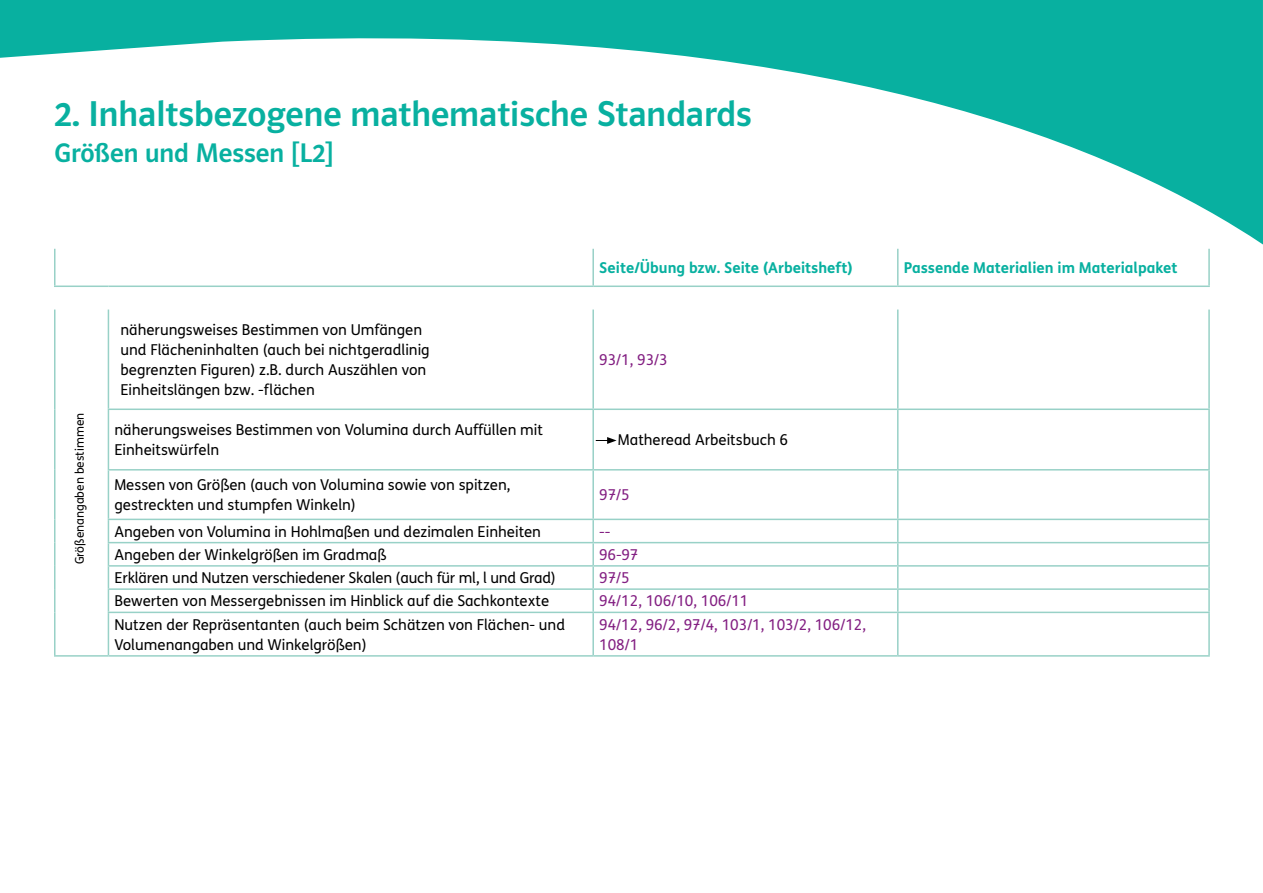
<style>
.page{position:relative;width:1263px;height:893px;background:#fff}
.page>*{position:absolute;margin:0;border:0;box-sizing:border-box;transform-origin:0 0}
.t1{font:36px "Polo ST11 K Krftg";color:#08b0a0}
.t2{font:27px "Polo ST11 K Krftg";color:#08b0a0}
.t3{font:15px/20.2px "FS Klett GSV";color:#000}
.t4{font:15px/20.2px "FS Klett GSV";color:#831f82}
.t5{font:700 15px "FS Klett GSV";color:#08b0a0}
.t6{font:12px "FS Klett GSV";color:#000}
</style>
<div class="page">
<svg style="left:0;top:0;width:1263px;height:244px"></svg>
<hr style="left:54px;top:249px;width:2px;height:37px;background:#98d1c7">
<hr style="left:592px;top:249px;width:2px;height:37px;background:#98d1c7">
<hr style="left:897px;top:249px;width:1px;height:37px;background:#98d1c7">
<hr style="left:1208px;top:249px;width:2px;height:37px;background:#98d1c7">
<hr style="left:54px;top:286px;width:54px;height:1px;background:#98d1c7">
<hr style="left:108px;top:286px;width:485px;height:1px;background:#98d1c7">
<hr style="left:593px;top:286px;width:305px;height:1px;background:#98d1c7">
<hr style="left:898px;top:286px;width:312px;height:1px;background:#98d1c7">
<hr style="left:54px;top:310px;width:2px;height:99px;background:#98d1c7">
<hr style="left:108px;top:310px;width:1px;height:99px;background:#98d1c7">
<hr style="left:592px;top:310px;width:2px;height:99px;background:#98d1c7">
<hr style="left:897px;top:310px;width:1px;height:99px;background:#98d1c7">
<hr style="left:1208px;top:310px;width:2px;height:99px;background:#98d1c7">
<hr style="left:54px;top:409px;width:2px;height:61px;background:#98d1c7">
<hr style="left:108px;top:410px;width:1px;height:59px;background:#98d1c7">
<hr style="left:593px;top:409px;width:305px;height:1px;background:#98d1c7">
<hr style="left:592px;top:410px;width:2px;height:59px;background:#98d1c7">
<hr style="left:898px;top:409px;width:312px;height:1px;background:#98d1c7">
<hr style="left:897px;top:410px;width:1px;height:59px;background:#98d1c7">
<hr style="left:1208px;top:410px;width:2px;height:59px;background:#98d1c7">
<hr style="left:54px;top:470px;width:2px;height:49px;background:#98d1c7">
<hr style="left:108px;top:471px;width:1px;height:48px;background:#98d1c7">
<hr style="left:898px;top:469px;width:312px;height:2px;background:#98d1c7">
<hr style="left:1208px;top:471px;width:2px;height:48px;background:#98d1c7">
<hr style="left:54px;top:519px;width:2px;height:24px;background:#98d1c7">
<hr style="left:592px;top:520px;width:2px;height:22px;background:#98d1c7">
<hr style="left:898px;top:519px;width:312px;height:1px;background:#98d1c7">
<hr style="left:1208px;top:520px;width:2px;height:22px;background:#98d1c7">
<hr style="left:54px;top:543px;width:2px;height:23px;background:#98d1c7">
<hr style="left:593px;top:542px;width:305px;height:1px;background:#98d1c7">
<hr style="left:592px;top:543px;width:2px;height:22px;background:#98d1c7">
<hr style="left:898px;top:542px;width:312px;height:1px;background:#98d1c7">
<hr style="left:1208px;top:543px;width:2px;height:22px;background:#98d1c7">
<hr style="left:54px;top:566px;width:2px;height:23px;background:#98d1c7">
<hr style="left:593px;top:565px;width:305px;height:2px;background:#98d1c7">
<hr style="left:592px;top:567px;width:2px;height:21px;background:#98d1c7">
<hr style="left:898px;top:565px;width:312px;height:2px;background:#98d1c7">
<hr style="left:1208px;top:567px;width:2px;height:21px;background:#98d1c7">
<hr style="left:54px;top:589px;width:2px;height:23px;background:#98d1c7">
<svg style="left:108px;top:520px;width:1px;height:92px"></svg>
<hr style="left:593px;top:588px;width:305px;height:2px;background:#98d1c7">
<hr style="left:592px;top:590px;width:2px;height:22px;background:#98d1c7">
<hr style="left:898px;top:588px;width:312px;height:2px;background:#98d1c7">
<svg style="left:897px;top:520px;width:1px;height:92px"></svg>
<hr style="left:1208px;top:590px;width:2px;height:22px;background:#98d1c7">
<hr style="left:54px;top:612px;width:2px;height:43px;background:#98d1c7">
<hr style="left:108px;top:613px;width:1px;height:42px;background:#98d1c7">
<hr style="left:593px;top:612px;width:305px;height:1px;background:#98d1c7">
<hr style="left:592px;top:613px;width:2px;height:42px;background:#98d1c7">
<hr style="left:898px;top:612px;width:312px;height:1px;background:#98d1c7">
<hr style="left:897px;top:613px;width:1px;height:42px;background:#98d1c7">
<hr style="left:1208px;top:613px;width:2px;height:42px;background:#98d1c7">
<hr style="left:593px;top:655px;width:305px;height:2px;background:#98d1c7">
<hr style="left:898px;top:655px;width:312px;height:2px;background:#98d1c7">
<hr style="left:108px;top:565px;width:485px;height:2px;background:#98d1c7">
<hr style="left:108px;top:588px;width:485px;height:2px;background:#98d1c7">
<hr style="left:593px;top:469px;width:305px;height:2px;background:#98d1c7">
<hr style="left:592px;top:471px;width:2px;height:48px;background:#98d1c7">
<hr style="left:897px;top:471px;width:1px;height:48px;background:#98d1c7">
<hr style="left:593px;top:519px;width:305px;height:1px;background:#98d1c7">
<hr style="left:108px;top:409px;width:485px;height:1px;background:#98d1c7">
<hr style="left:108px;top:469px;width:485px;height:2px;background:#98d1c7">
<hr style="left:108px;top:519px;width:485px;height:1px;background:#98d1c7">
<hr style="left:108px;top:612px;width:485px;height:1px;background:#98d1c7">
<hr style="left:108px;top:655px;width:485px;height:2px;background:#98d1c7">
<hr style="left:108px;top:542px;width:485px;height:1px;background:#98d1c7">
<hr style="left:54px;top:655px;width:54px;height:2px;background:#98d1c7">
<svg style="left:596px;top:437px;width:21px;height:7px"></svg>
<h1 class="t1" style="left:54px;top:94px;width:699px">2. Inhaltsbezogene mathematische Standards</h1>
<h2 class="t2" style="left:54px;top:138px;width:281px">Größen und Messen [L2]</h2>
<p class="t6" style="left:71px;top:564px;width:153px;rotate:-90deg">Größenangaben bestimmen</p>
<p class="t3" style="left:120px;top:319px;width:311px">näherungsweises Bestimmen von Umfängen und Flächeninhalten (auch bei nichtgeradlinig begrenzten Figuren) z.B. durch Auszählen von Einheitslängen bzw. -flächen</p>
<p class="t5" style="left:599px;top:256px;width:255px">Seite/Übung bzw. Seite (Arbeitsheft)</p>
<p class="t5" style="left:904px;top:256px;width:275px">Passende Materialien im Materialpaket</p>
<p class="t4" style="left:599px;top:349px;width:70px">93/1, 93/3</p>
<p class="t3" style="left:114px;top:419px;width:430px">näherungsweises Bestimmen von Volumina durch Auffüllen mit<br>Einheitswürfeln</p>
<p class="t3" style="left:618px;top:429px;width:172px">Matheread Arbeitsbuch 6</p>
<p class="t3" style="left:114px;top:474px;width:398px">Messen von Größen (auch von Volumina sowie von spitzen, gestreckten und stumpfen Winkeln)</p>
<p class="t4" style="left:599px;top:484px;width:32px">97/5</p>
<p class="t3" style="left:114px;top:521px;width:428px">Angeben von Volumina in Hohlmaßen und dezimalen Einheiten</p>
<p class="t4" style="left:599px;top:521px;width:13px">--</p>
<p class="t3" style="left:114px;top:544px;width:274px">Angeben der Winkelgrößen im Gradmaß</p>
<p class="t4" style="left:599px;top:544px;width:41px">96-97</p>
<p class="t3" style="left:114px;top:567px;width:443px">Erklären und Nutzen verschiedener Skalen (auch für ml, l und Grad)</p>
<p class="t4" style="left:599px;top:567px;width:32px">97/5</p>
<p class="t3" style="left:114px;top:591px;width:436px">Bewerten von Messergebnissen im Hinblick auf die Sachkontexte</p>
<p class="t4" style="left:599px;top:591px;width:151px">94/12, 106/10, 106/11</p>
<p class="t3" style="left:114px;top:614px;width:452px">Nutzen der Repräsentanten (auch beim Schätzen von Flächen- und<br>Volumenangaben und Winkelgrößen)</p>
<p class="t4" style="left:599px;top:614px;width:268px">94/12, 96/2, 97/4, 103/1, 103/2, 106/12,<br>108/1</p>
</div>
